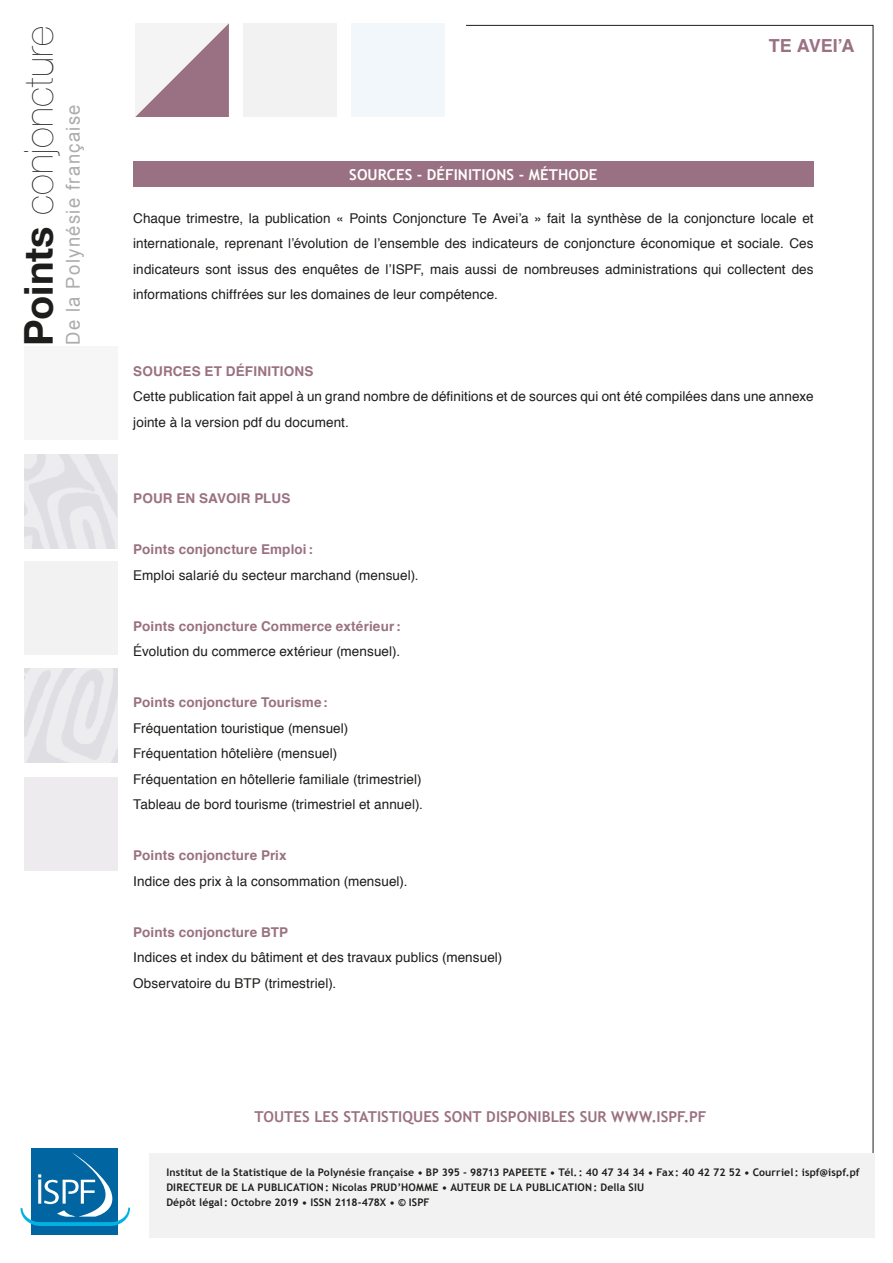
<style>
.page{position:relative;width:893px;height:1263px;background:#fff}
.page>*{position:absolute;margin:0;border:0;box-sizing:border-box;transform-origin:0 0}
.t1{font:200 39.75px "Helvetica Neue";letter-spacing:.01em;color:#1d1d1b}
.t2{font:19.2px "Arial";letter-spacing:.075em;color:#acacac;scale:.96 1}
.t3{font:700 18px "Helvetica";letter-spacing:-.005em;color:#9a7182}
.t4{font:700 15px "Trebuchet MS";letter-spacing:.005em;color:#9a7182}
.t5{font:700 15px "Trebuchet MS";letter-spacing:.005em;color:#fff}
.t6{font:13.5px/25.5px "Helvetica";letter-spacing:.01em;color:#1d1d1b}
.t7{font:700 13.5px "Helvetica";letter-spacing:.01em;color:#9a7182}
.t8{font:700 10.5px/15px "Trebuchet MS";letter-spacing:.01em;color:#1d1d1b}
.s1{font-weight:700}
</style>
<div class="page">
<div style="left:244px;top:23px;width:93px;height:94px;background:#f2f2f2"></div>
<div style="left:352px;top:23px;width:93px;height:94px;background:#f1f7fa"></div>
<svg style="left:466px;top:25px;width:407px;height:1128px"></svg>
<div style="left:32px;top:1148px;width:86px;height:86px;background:#0065a1"></div>
<svg style="left:21px;top:1151px;width:110px;height:75px"></svg>
<div style="left:24px;top:346px;width:94px;height:94px;background:#f6f6f6"></div>
<div style="left:24px;top:562px;width:94px;height:93px;background:#f2f2f2"></div>
<div style="left:24px;top:777px;width:94px;height:93px;background:#eeebef"></div>
<div style="left:24px;top:454px;width:94px;height:94px;background:#e5e5e9"></div>
<img style="left:24px;top:669px;width:94px;height:93px">
<svg style="left:135px;top:23px;width:94px;height:94px"></svg>
<div style="left:149px;top:1153px;width:725px;height:84px;background:#f2f2f2"></div>
<div style="left:133px;top:162px;width:681px;height:25px;background:#9a7182"></div>
<h1 class="t1" style="left:8px;top:346px;width:322px;rotate:-90deg"><span class="s1">Points</span> conjoncture</h1>
<h2 class="t2" style="left:61px;top:345px;width:252px;rotate:-90deg">De la Polynésie française</h2>
<h3 class="t3" style="left:769px;top:31px;width:87px">TE AVEI’A</h3>
<p class="t5" style="left:349px;top:165px;width:250px">Sources - définitions - méthode</p>
<p class="t6" style="left:133px;top:206px;width:682px;text-align:justify">Chaque trimestre, la publication « Points Conjoncture Te Avei’a » fait la synthèse de la conjoncture locale et internationale, reprenant l’évolution de l’ensemble des indicateurs de conjoncture économique et sociale. Ces indicateurs sont issus des enquêtes de l’ISPF, mais aussi de nombreuses administrations qui collectent des informations chiffrées sur les domaines de leur compétence.</p>
<p class="t7" style="left:133px;top:360px;width:182px">SOURCES ET DéFINITIONS</p>
<p class="t6" style="left:133px;top:384px;width:682px">Cette publication fait appel à un grand nombre de définitions et de sources qui ont été compilées dans une annexe jointe à la version pdf du document.</p>
<p class="t7" style="left:133px;top:488px;width:159px">POUR EN SAVOIR PLUS</p>
<p class="t7" style="left:133px;top:539px;width:181px">Points conjoncture Emploi:</p>
<p class="t6" style="left:133px;top:563px;width:287px">Emploi salarié du secteur marchand (mensuel).</p>
<p class="t7" style="left:133px;top:615px;width:269px">Points conjoncture Commerce extérieur:</p>
<p class="t6" style="left:133px;top:639px;width:268px">évolution du commerce extérieur (mensuel).</p>
<p class="t7" style="left:133px;top:692px;width:196px">Points conjoncture Tourisme:</p>
<p class="t6" style="left:133px;top:716px;width:291px">Fréquentation touristique (mensuel)<br>Fréquentation hôtelière (mensuel)<br>Fréquentation en hôtellerie familiale (trimestriel)<br>Tableau de bord tourisme (trimestriel et annuel).</p>
<p class="t7" style="left:133px;top:845px;width:155px">Points conjoncture Prix</p>
<p class="t6" style="left:133px;top:869px;width:276px">Indice des prix à la consommation (mensuel).</p>
<p class="t7" style="left:133px;top:921px;width:157px">Points conjoncture BTP</p>
<p class="t6" style="left:133px;top:945px;width:371px">Indices et index du bâtiment et des travaux publics (mensuel)<br>Observatoire du BTP (trimestriel).</p>
<p class="t4" style="left:254px;top:1107px;width:98px">Toutes les STATISTIQUES</p>
<p class="t4" style="left:444px;top:1107px;width:264px">sont disponibles sur www.ispf.pf</p>
<p class="t8" style="left:166px;top:1164px;width:695px">Institut de la Statistique de la Polynésie française • BP 395 - 98713 PAPEETE • Tél.: 40 47 34 34 • Fax: 40 42 72 52 • Courriel: ispf@ispf.pf<br>DIRECTEUR DE LA PUBLICATION: Nicolas PRUD’HOMME • AUTEUR DE LA PUBLICATION: Della SIU<br>Dépôt légal: Octobre 2019 • ISSN 2118-478X • © ISPF</p>
</div>
